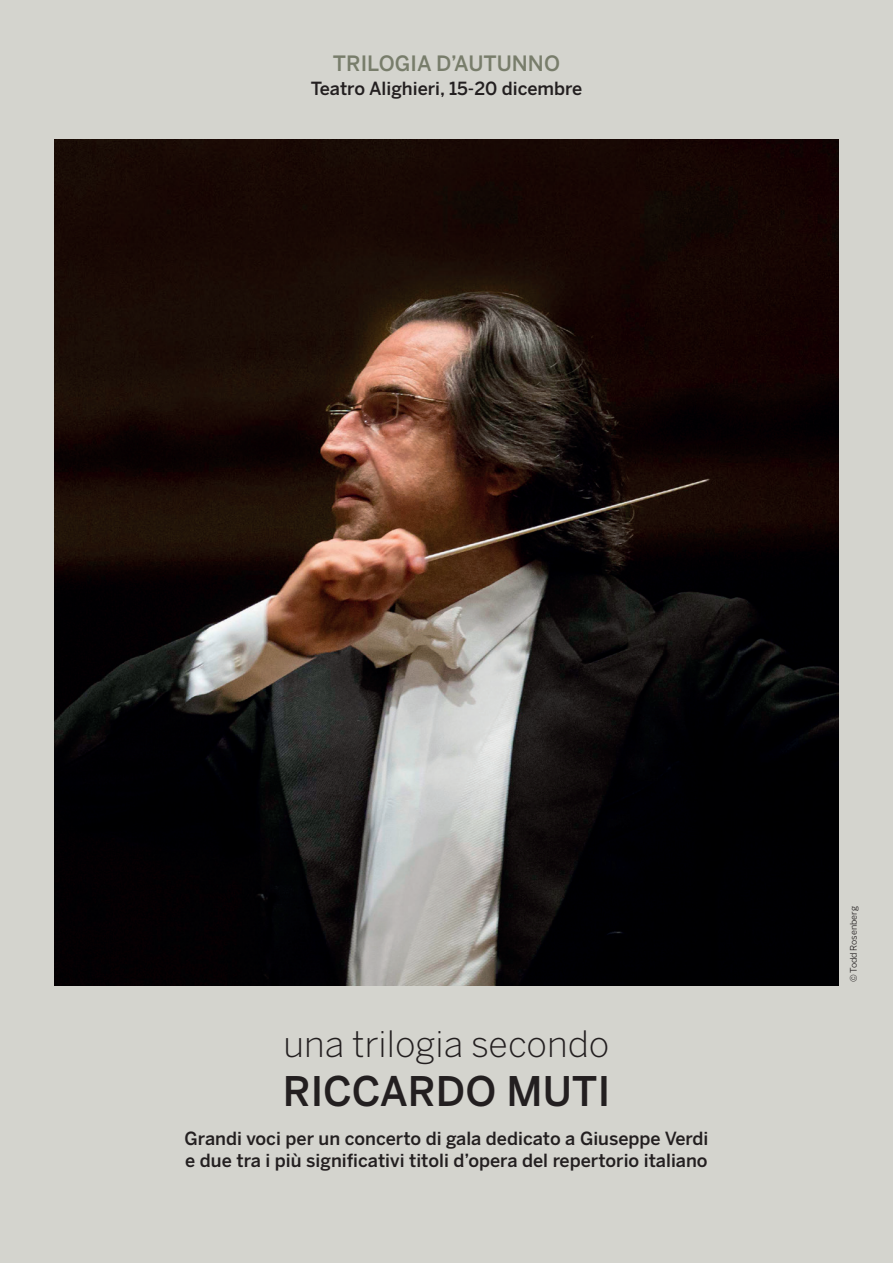
<style>
.page{position:relative;width:893px;height:1263px;background:#d4d4ce}
.page>*{position:absolute;margin:0;border:0;box-sizing:border-box;transform-origin:0 0}
.t1{font:500 40.5px "Benton Sans";color:#231f20}
.t2{font:300 36px "Benton Sans";color:#231f20}
.t3{font:500 21px "Benton Sans";color:#787d6b}
.t4{font:500 18px/21.6px "Benton Sans";color:#231f20}
.t5{font:9px "Benton Sans";color:#231f20}
</style>
<div class="page">
<img style="left:54px;top:139px;width:785px;height:847px">
<p class="t3" style="left:333px;top:51px;width:229px">TRILOGIA D’AUTUNNO</p>
<p class="t4" style="left:311px;top:77px;width:273px">Teatro Alighieri, 15-20 dicembre</p>
<h2 class="t2" style="left:284px;top:1023px;width:327px">una trilogia secondo</h2>
<h1 class="t1" style="left:283px;top:1067px;width:329px">RICCARDO MUTI</h1>
<p class="t4" style="left:185px;top:1128px;width:525px">Grandi voci per un concerto di gala dedicato a Giuseppe Verdi e due tra i più significativi titoli d’opera del repertorio italiano</p>
<p class="t5" style="left:848px;top:982px;width:77px;rotate:-90deg">© Todd Rosenberg</p>
</div>
